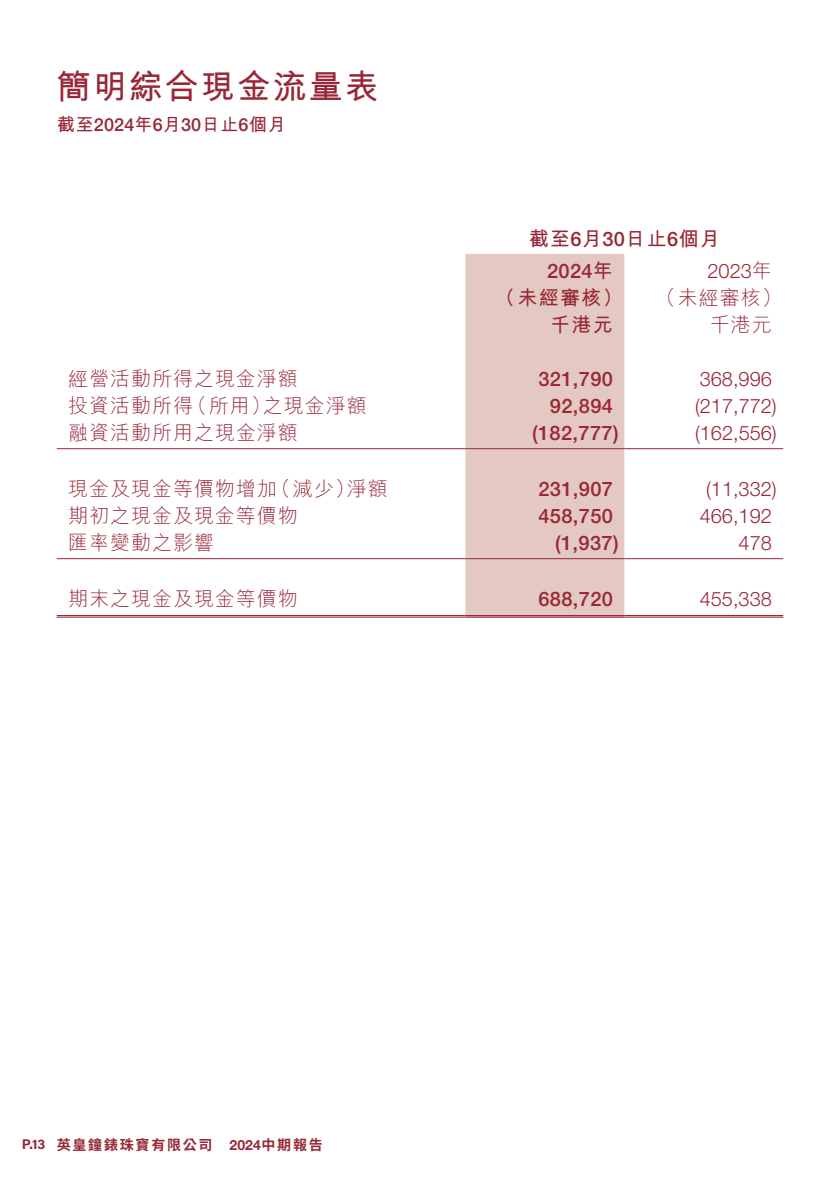
<style>
.page{position:relative;width:840px;height:1191px;background:#fff}
.page>*{position:absolute;margin:0;border:0;box-sizing:border-box;transform-origin:0 0}
.t1{font:700 34px "M Hei HK";letter-spacing:.06em;color:#982737}
.t2{font:300 20px "M Hei HK";letter-spacing:.05em;color:#982737}
.t3{font:500 20px "Helvetica Neue LT Std";letter-spacing:.02em;color:#982737}
.t4{font:300 20px "Helvetica Neue LT Std";color:#982737}
.t5{font:700 20px "M Hei HK";letter-spacing:.07em;color:#982737}
.t6{font:700 18px "M Hei HK";color:#982737}
.t7{font:700 14px "Source Han Sans TC";letter-spacing:.125em;color:#982737}
.s1{font-family:"Helvetica Neue LT Std";font-weight:500}
.s2{font-family:"M Hei HK";font-weight:700}
.s3{font-family:"M Hei HK"}
.s4{font-family:"Acumin Variable Concept";font-weight:400}
.s5{font-family:"Helvetica Neue"}
</style>
<div class="page">
<div style="left:465px;top:254px;width:159px;height:363px;background:#e4c9c2"></div>
<hr style="left:57px;top:448px;width:408px;height:1px;background:#982737">
<hr style="left:465px;top:448px;width:159px;height:1px;background:#982737">
<hr style="left:624px;top:448px;width:158px;height:1px;background:#982737">
<hr style="left:57px;top:558px;width:408px;height:1px;background:#982737">
<hr style="left:465px;top:558px;width:159px;height:1px;background:#982737">
<hr style="left:624px;top:558px;width:158px;height:1px;background:#982737">
<hr style="left:57px;top:615px;width:408px;height:1px;background:#982737">
<hr style="left:57px;top:617px;width:408px;height:1px;background:#982737">
<hr style="left:465px;top:615px;width:159px;height:1px;background:#982737">
<hr style="left:465px;top:617px;width:159px;height:1px;background:#982737">
<hr style="left:624px;top:615px;width:158px;height:1px;background:#982737">
<hr style="left:624px;top:617px;width:158px;height:1px;background:#982737">
<h1 class="t1" style="left:57px;top:62px;width:323px">簡明綜合現金流量表</h1>
<p class="t6" style="left:57px;top:111px;width:230px">截至<span class="s1">2024</span>年<span class="s1">6</span>月<span class="s1">30</span>日止<span class="s1">6</span>個月</p>
<p class="t5" style="left:528px;top:224px;width:193px">截至<span class="s1">6</span>月<span class="s1">30</span>日止<span class="s1">6</span>個月</p>
<p class="t3" style="left:546px;top:259px;width:67px">2024<span class="s2">年</span></p>
<p class="t4" style="left:707px;top:259px;width:66px">2023<span class="s3">年</span></p>
<p class="t5" style="left:495px;top:283px;width:129px">（未經審核）</p>
<p class="t2" style="left:655px;top:288px;width:127px">（未經審核）</p>
<p class="t5" style="left:550px;top:310px;width:64px">千港元</p>
<p class="t2" style="left:709px;top:315px;width:63px">千港元</p>
<p class="t2" style="left:68px;top:369px;width:231px">經營活動所得之現金淨額</p>
<p class="t3" style="left:538px;top:367px;width:76px">321,790</p>
<p class="t4" style="left:699px;top:367px;width:74px">368,996</p>
<p class="t2" style="left:68px;top:396px;width:300px">投資活動所得（所用）之現金淨額</p>
<p class="t3" style="left:549px;top:394px;width:64px">92,894</p>
<p class="t4" style="left:694px;top:394px;width:83px">(217,772)</p>
<p class="t2" style="left:68px;top:423px;width:231px">融資活動所用之現金淨額</p>
<p class="t3" style="left:532px;top:421px;width:88px">(182,777)</p>
<p class="t4" style="left:694px;top:421px;width:83px">(162,556)</p>
<p class="t2" style="left:68px;top:479px;width:321px">現金及現金等價物增加（減少）淨額</p>
<p class="t3" style="left:538px;top:477px;width:76px">231,907</p>
<p class="t4" style="left:705px;top:477px;width:72px">(11,332)</p>
<p class="t2" style="left:68px;top:506px;width:231px">期初之現金及現金等價物</p>
<p class="t3" style="left:538px;top:504px;width:76px">458,750</p>
<p class="t4" style="left:699px;top:504px;width:74px">466,192</p>
<p class="t2" style="left:68px;top:533px;width:147px">匯率變動之影響</p>
<p class="t3" style="left:555px;top:531px;width:65px">(1,937)</p>
<p class="t4" style="left:738px;top:531px;width:35px">478</p>
<p class="t2" style="left:68px;top:589px;width:231px">期末之現金及現金等價物</p>
<p class="t3" style="left:538px;top:587px;width:76px">688,720</p>
<p class="t4" style="left:699px;top:587px;width:74px">455,338</p>
<p class="t7" style="left:22px;top:1136px;width:302px"><span class="s4">P.13</span> 英皇鐘錶珠寶有限公司 <span class="s5">2024</span>中期報告</p>
</div>
